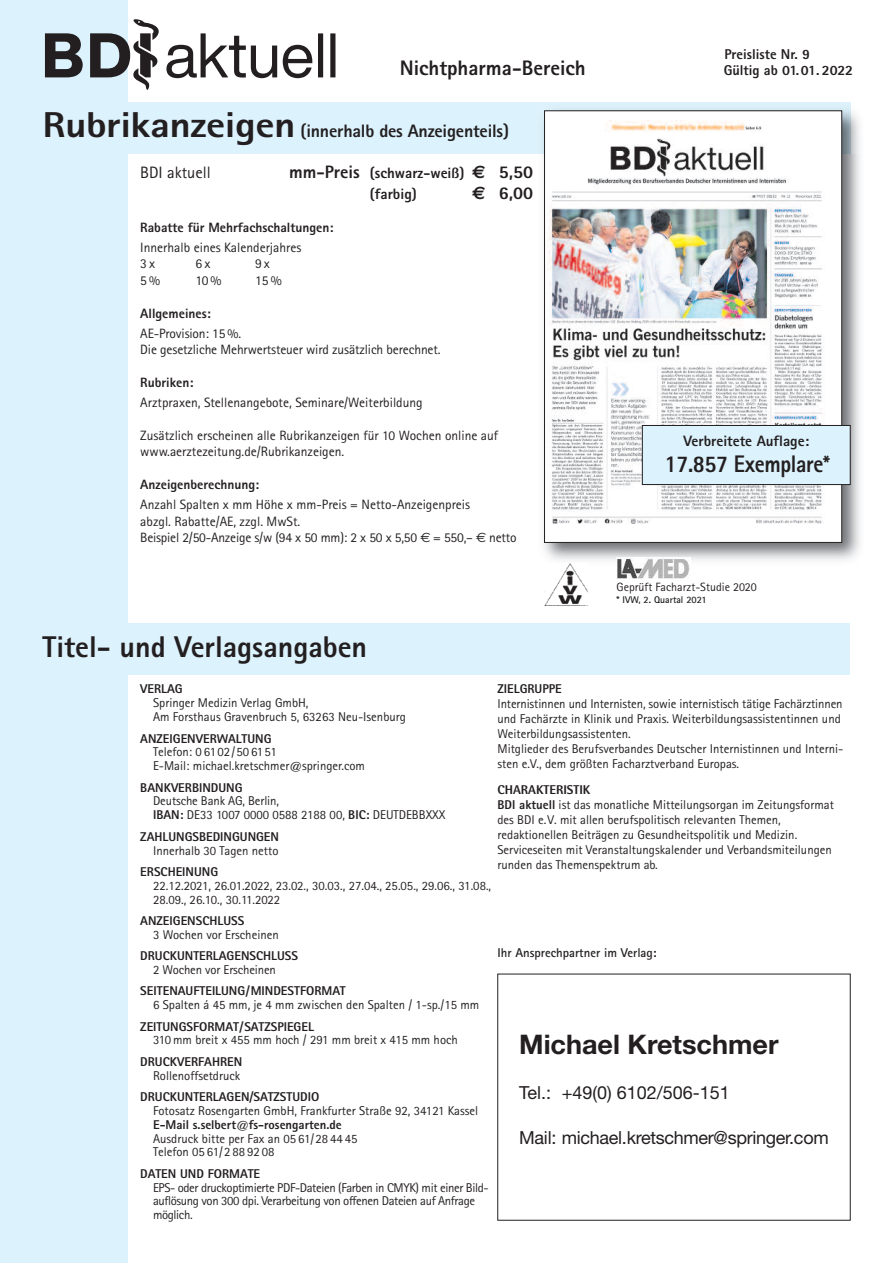
<style>
.page{position:relative;width:893px;height:1263px;background:#fff}
.page>*{position:absolute;margin:0;border:0;box-sizing:border-box;transform-origin:0 0}
.t1{font:800 30px "Rotis Sans Serif";color:#231f20}
.t2{font:700 27px "Helvetica Neue";color:#231f20}
.t3{font:800 24px "Rotis Sans Serif";letter-spacing:-.015em;color:#231f20;scale:.9 1}
.t4{font:800 21px "Rotis Sans Serif";color:#231f20}
.t5{font:18px "Helvetica Neue";letter-spacing:-.015em;color:#231f20}
.t6{font:800 18px "Rotis Sans Serif";letter-spacing:-.01em;color:#231f20}
.t7{font:16.5px "Rotis Sans Serif";color:#231f20}
.t8{font:800 15px/21px "Rotis Sans Serif";color:#231f20}
.t9{font:800 14.25px/16.5px "Rotis Sans Serif";color:#231f20}
.t10{font:13.5px/16.5px "Rotis Sans Serif";color:#231f20}
.t11{font:800 13.5px "Rotis Sans Serif";color:#231f20}
.t12{font:12.75px/15px "Rotis Sans Serif";color:#231f20}
.t13{font:800 12.75px "Rotis Sans Serif";color:#231f20}
.t14{font:12.75px/13.8px "Rotis Sans Serif";letter-spacing:-.03em;color:#231f20}
.t15{font:700 12.75px "Rotis Sans Serif";color:#231f20}
.t16{font:800 12.75px "Rotis Semi Sans";color:#231f20}
.t17{font:12px "Rotis Sans Serif";color:#231f20}
.t18{font:700 9.75px "Rotis Sans Serif";color:#231f20}
.s1{font-size:36px}
.s2{font-size:18px}
.s3{font-family:"Euro Sans";font-weight:700;font-size:18px}
.s4{font-family:"Euro Sans";font-weight:700}
.s5{font-family:"Euro Sans"}
.s6{font-weight:800}
</style>
<div class="page">
<div style="left:0;top:0;width:128px;height:1263px;background:#dcf2fc"></div>
<div style="left:43px;top:102px;width:807px;height:51px;background:#dcf2fc"></div>
<img style="left:536px;top:102px;width:324px;height:459px">
<div style="left:544px;top:111px;width:298px;height:431px;background:#fff"></div>
<img style="left:548px;top:120px;width:279px;height:404px">
<div style="left:544px;top:111px;width:298px;height:432px;border:1px solid #231f20"></div>
<div style="left:642px;top:425px;width:208px;height:59px;background:#dcf2fc"></div>
<div style="left:642px;top:425px;width:208px;height:60px;border:1px solid #231f20"></div>
<svg style="left:45px;top:19px;width:114px;height:71px"></svg>
<svg style="left:166px;top:33px;width:169px;height:45px"></svg>
<img style="left:544px;top:563px;width:43px;height:43px">
<div style="left:43px;top:623px;width:807px;height:51px;background:#dcf2fc"></div>
<div style="left:617px;top:557px;width:74px;height:24px;background:linear-gradient(to right,#fff,#fff)"></div>
<img style="left:617px;top:557px;width:73px;height:21px">
<h3 class="t4" style="left:400px;top:61px;width:188px">Nichtpharma-Bereich</h3>
<p class="t9" style="left:724px;top:47px;width:131px">Preisliste Nr. 9<br>Gültig ab 01.01. 2022</p>
<h3 class="t6" style="left:43px;top:124px;width:468px"><span class="s1">Rubrikanzeigen</span> (innerhalb des Anzeigenteils)</h3>
<p class="t7" style="left:140px;top:167px;width:72px">BDI aktuell</p>
<p class="t8" style="left:370px;top:164px;width:165px;text-indent:-81px"><span class="s2">mm-Preis</span> (schwarz-weiß) <span class="s3">€</span> <span class="s2">5,50 </span>(farbig)</p>
<h3 class="t6" style="left:472px;top:187px;width:63px"><span class="s4">€</span> 6,00</h3>
<p class="t11" style="left:140px;top:223px;width:194px">Rabatte für Mehrfachschaltungen:</p>
<p class="t10" style="left:140px;top:240px;width:163px">Innerhalb eines Kalenderjahres<br>3x</p>
<p class="t10" style="left:196px;top:257px;width:16px">6x</p>
<p class="t10" style="left:255px;top:257px;width:16px">9x</p>
<p class="t10" style="left:140px;top:273px;width:21px">5%</p>
<p class="t10" style="left:196px;top:273px;width:28px">10%</p>
<p class="t10" style="left:255px;top:273px;width:28px">15%</p>
<p class="t11" style="left:140px;top:309px;width:72px">Allgemeines:</p>
<p class="t10" style="left:140px;top:326px;width:302px">AE-Provision: 15 %.<br>Die gesetzliche Mehrwertsteuer wird zusätzlich berechnet.</p>
<p class="t11" style="left:140px;top:378px;width:55px">Rubriken:</p>
<p class="t10" style="left:140px;top:395px;width:284px">Arztpraxen, Stellenangebote, Seminare/Weiterbildung</p>
<p class="t10" style="left:140px;top:428px;width:359px">Zusätzlich erscheinen alle Rubrikanzeigen für 10 Wochen online auf www.aerztezeitung.de/Rubrikanzeigen.</p>
<p class="t11" style="left:140px;top:480px;width:120px">Anzeigenberechnung:</p>
<p class="t10" style="left:140px;top:498px;width:378px">Anzahl Spalten x mm Höhe x mm-Preis = Netto-Anzeigenpreis<br>abzgl. Rabatte/AE, zzgl. MwSt.<br>Beispiel 2/50-Anzeige s/w (94 x 50 mm): 2 x 50 x 5,50 <span class="s5">€</span> = 550,– <span class="s5">€</span> netto</p>
<p class="t8" style="left:683px;top:432px;width:127px">Verbreitete Auflage:</p>
<h3 class="t3" style="left:665px;top:455px;width:185px">17.857 Exemplare*</h3>
<p class="t17" style="left:617px;top:583px;width:142px">Geprüft Facharzt-Studie 2020</p>
<p class="t18" style="left:617px;top:596px;width:92px">* IVW, 2. Quartal 2021</p>
<h1 class="t1" style="left:43px;top:636px;width:326px">Titel- und Verlagsangaben</h1>
<p class="t13" style="left:140px;top:685px;width:44px">VERLAG</p>
<p class="t12" style="left:153px;top:697px;width:254px;line-height:14px">Springer Medizin Verlag GmbH,<br>Am Forsthaus Gravenbruch 5, 63263 Neu-Isenburg</p>
<p class="t13" style="left:140px;top:734px;width:133px">ANZEIGENVERWALTUNG</p>
<p class="t12" style="left:153px;top:746px;width:213px;line-height:14px">Telefon: 0 6102/50 6151<br>E-Mail: michael.kretschmer@springer.com</p>
<p class="t13" style="left:140px;top:783px;width:104px">BANKVERBINDUNG</p>
<p class="t12" style="left:153px;top:795px;width:294px;line-height:14px">Deutsche Bank AG, Berlin,<br><span class="s6">IBAN:</span> DE33 1007 0000 0588 2188 00, <span class="s6">BIC:</span> DEUTDEBBXXX</p>
<p class="t13" style="left:140px;top:832px;width:140px">ZAHLUNGSBEDINGUNGEN</p>
<p class="t12" style="left:153px;top:844px;width:127px">Innerhalb 30 Tagen netto</p>
<p class="t13" style="left:140px;top:867px;width:79px">ERSCHEINUNG</p>
<p class="t12" style="left:153px;top:880px;width:340px;line-height:13.8px">22.12.2021, 26.01.2022, 23.02., 30.03., 27.04., 25.05., 29.06., 31.08.,<br>28.09., 26.10., 30.11.2022</p>
<p class="t13" style="left:140px;top:916px;width:106px">ANZEIGENSCHLUSS</p>
<p class="t12" style="left:153px;top:928px;width:127px">3 Wochen vor Erscheinen</p>
<p class="t13" style="left:140px;top:951px;width:159px">DRUCKUNTERLAGENSCHLUSS</p>
<p class="t12" style="left:153px;top:963px;width:124px">2 Wochen vor Erscheinen</p>
<p class="t13" style="left:140px;top:986px;width:207px">SEITENAUFTEILUNG/MINDESTFORMAT</p>
<p class="t12" style="left:153px;top:999px;width:328px">6 Spalten á 45 mm, je 4 mm zwischen den Spalten / 1-sp./15 mm</p>
<p class="t13" style="left:140px;top:1022px;width:175px">ZEITUNGSFORMAT/SATZSPIEGEL</p>
<p class="t12" style="left:153px;top:1034px;width:306px">310 mm breit x 455 mm hoch / 291 mm breit x 415 mm hoch</p>
<p class="t13" style="left:140px;top:1057px;width:103px">DRUCKVERFAHREN</p>
<p class="t12" style="left:153px;top:1069px;width:89px">Rollenoffsetdruck</p>
<p class="t13" style="left:140px;top:1092px;width:181px">DRUCKUNTERLAGEN/SATZSTUDIO</p>
<p class="t12" style="left:153px;top:1104px;width:327px">Fotosatz Rosengarten GmbH, Frankfurter Straße 92, 34121 Kassel</p>
<p class="t13" style="left:153px;top:1120px;width:190px">E-Mail s.selbert@fs-rosengarten.de</p>
<p class="t12" style="left:153px;top:1132px;width:206px;line-height:13.8px">Ausdruck bitte per Fax an 05 61/28 44 45<br>Telefon 05 61/2 88 92 08</p>
<p class="t13" style="left:140px;top:1169px;width:121px">DATEN UND FORMATE</p>
<p class="t14" style="left:153px;top:1182px;width:337px">EPS- oder druckoptimierte PDF-Dateien (Farben in CMYK) mit einer Bild&shy;auflösung von 300 dpi. Verarbeitung von offenen Dateien auf Anfrage möglich.</p>
<p class="t13" style="left:497px;top:685px;width:66px">ZIELGRUPPE</p>
<p class="t12" style="left:497px;top:698px;width:347px">Internistinnen und Internisten, sowie internistisch tätige Fachärztinnen und Fachärzte in Klinik und Praxis. Weiterbildungsassistentinnen und Weiterbildungsassistenten.<br>Mitglieder des Berufsverbandes Deutscher Internistinnen und Interni&shy;sten e.V., dem größten Facharztverband Europas.</p>
<p class="t16" style="left:497px;top:785px;width:94px">CHARAKTERISTIK</p>
<p class="t12" style="left:497px;top:798px;width:338px"><span class="s6">BDI aktuell</span> ist das monatliche Mitteilungsorgan im Zeitungsformat des BDI e.V. mit allen berufspolitisch relevanten Themen, redaktionellen Beiträgen zu Gesundheitspolitik und Medizin.<br>Serviceseiten mit Veranstaltungskalender und Verbandsmiteilungen runden das Themenspektrum ab.</p>
<p class="t15" style="left:497px;top:948px;width:161px">Ihr Ansprechpartner im Verlag:</p>
<h2 class="t2" style="left:519px;top:1034px;width:261px">Michael Kretschmer</h2>
<h3 class="t5" style="left:519px;top:1086px;width:212px">Tel.: +49(0) 6102/506-151</h3>
<h3 class="t5" style="left:519px;top:1131px;width:311px">Mail: michael.kretschmer@springer.com</h3>
</div>
